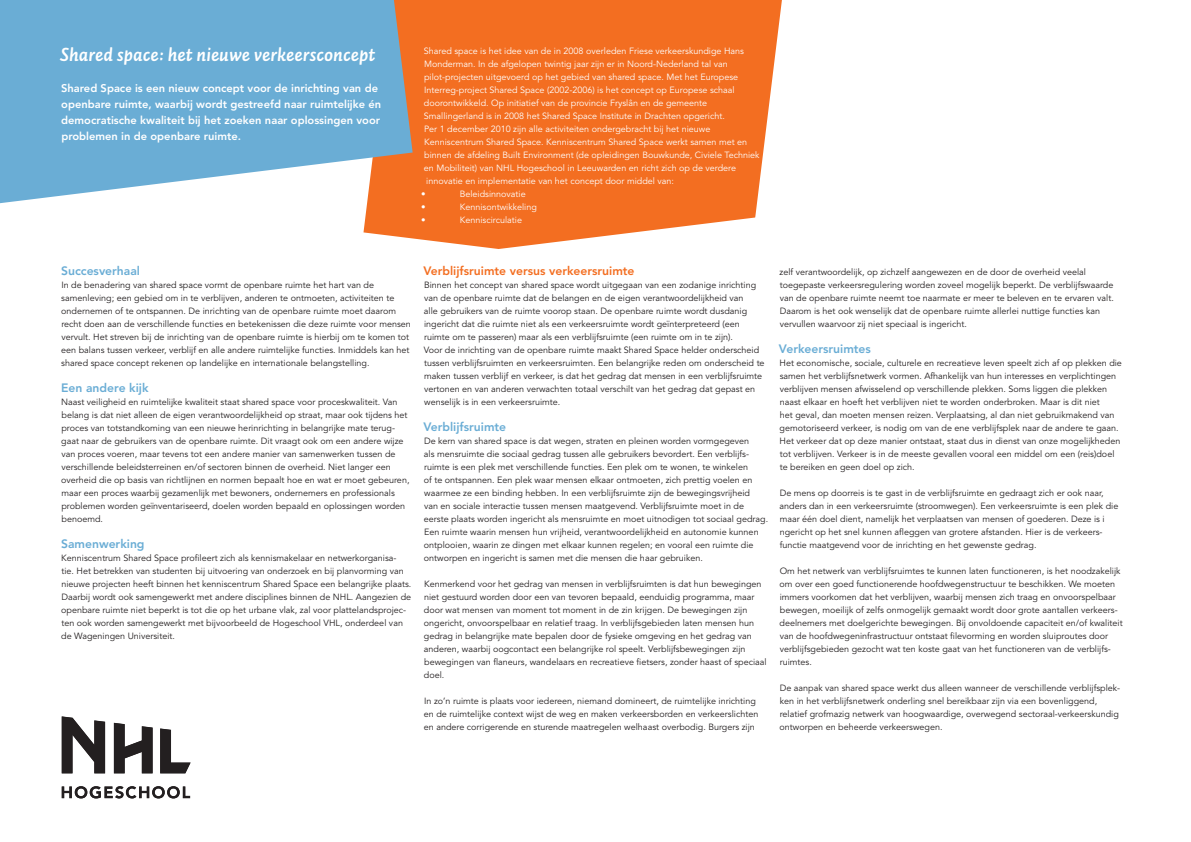
<style>
.page{position:relative;width:1191px;height:842px;background:#fff}
.page>*{position:absolute;margin:0;border:0;box-sizing:border-box;transform-origin:0 0}
.Payoff{font:700 18px "NHL Script";color:#fff}
.Payoff-2{font:700 12px "NHL Basic";color:#6aadd5}
.Payoff-3{font:700 12px "NHL Basic";color:#f36e21}
.Payoff-4{font:700 11px/16px "NHL Basic";color:#fff}
.Payoff-5{font:9px/13px "NHL Basic";color:#231f20}
.Payoff-6{font:9px/13px "NHL Basic";color:#fff}
</style>
<div class="page">
<svg style="left:366px;top:0;width:416px;height:208px;background:#f37831"></svg>
<div style="left:412px;top:0;width:234px;height:174px;background:#f36e21"></div>
<svg style="left:0;top:0;width:412px;height:203px;background:#7db2d2"></svg>
<svg style="left:363px;top:208px;width:394px;height:41px;fill:#f36e21"></svg>
<svg style="left:62px;top:786px;width:128px;height:12px"></svg>
<svg style="left:160px;top:728px;width:31px;height:45px"></svg>
<svg style="left:114px;top:723px;width:39px;height:50px"></svg>
<svg style="left:62px;top:716px;width:43px;height:57px"></svg>
<p class="Payoff" style="left:60px;top:42px;width:317px">Shared space: het nieuwe verkeersconcept</p>
<p class="Payoff-4" style="left:61px;top:80px;width:321px">Shared Space is een nieuw concept voor de inrichting van de openbare ruimte, waarbij wordt gestreefd naar ruimtelijke én democratische kwaliteit bij het zoeken naar oplossingen voor problemen in de openbare ruimte.</p>
<p class="Payoff-6" style="left:424px;top:44px;width:337px">Shared space is het idee van de in 2008 overleden Friese verkeerskundige Hans Monderman. In de afgelopen twintig jaar zijn er in Noord-Nederland tal van pilot-projecten uitgevoerd op het gebied van shared space. Met het Europese Interreg-project Shared Space (2002-2006) is het concept op Europese schaal doorontwikkeld. Op initiatief van de provincie Fryslân en de gemeente Smallingerland is in 2008 het Shared Space Institute in Drachten opgericht.<br>Per 1 december 2010 zijn alle activiteiten ondergebracht bij het nieuwe Kenniscentrum Shared Space. Kenniscentrum Shared Space werkt samen met en binnen de afdeling Built Environment (de opleidingen Bouwkunde, Civiele Techniek en Mobiliteit) van NHL Hogeschool in Leeuwarden en richt zich op de verdere innovatie en implementatie van het concept door middel van:</p>
<p class="Payoff-6" style="left:421px;top:187px;width:6px">•</p>
<p class="Payoff-6" style="left:460px;top:187px;width:67px">Beleidsinnovatie</p>
<p class="Payoff-6" style="left:421px;top:200px;width:6px">•</p>
<p class="Payoff-6" style="left:460px;top:200px;width:79px">Kennisontwikkeling</p>
<p class="Payoff-6" style="left:421px;top:213px;width:6px">•</p>
<p class="Payoff-6" style="left:460px;top:213px;width:64px">Kenniscirculatie</p>
<p class="Payoff-2" style="left:61px;top:263px;width:80px">Succesverhaal</p>
<p class="Payoff-5" style="left:61px;top:278px;width:351px">In de benadering van shared space vormt de openbare ruimte het hart van de samenleving; een gebied om in te verblijven, anderen te ontmoeten, activiteiten te ondernemen of te ontspannen. De inrichting van de openbare ruimte moet daarom recht doen aan de verschillende functies en betekenissen die deze ruimte voor mensen vervult. Het streven bij de inrichting van de openbare ruimte is hierbij om te komen tot een balans tussen verkeer, verblijf en alle andere ruimtelijke functies. Inmiddels kan het shared space concept rekenen op landelijke en internationale belangstelling.</p>
<p class="Payoff-2" style="left:61px;top:380px;width:89px">Een andere kijk</p>
<p class="Payoff-5" style="left:61px;top:395px;width:350px">Naast veiligheid en ruimtelijke kwaliteit staat shared space voor proceskwaliteit. Van belang is dat niet alleen de eigen verantwoordelijkheid op straat, maar ook tijdens het proces van totstandkoming van een nieuwe herinrichting in belangrijke mate terug&shy;gaat naar de gebruikers van de openbare ruimte. Dit vraagt ook om een andere wijze van proces voeren, maar tevens tot een andere manier van samenwerken tussen de verschillende beleidsterreinen en/of sectoren binnen de overheid. Niet langer een overheid die op basis van richtlijnen en normen bepaalt hoe en wat er moet gebeuren, maar een proces waarbij gezamenlijk met bewoners, ondernemers en professionals problemen worden geïnventariseerd, doelen worden bepaald en oplossingen worden benoemd.</p>
<p class="Payoff-2" style="left:61px;top:536px;width:85px">Samenwerking</p>
<p class="Payoff-5" style="left:61px;top:551px;width:352px">Kenniscentrum Shared Space profileert zich als kennismakelaar en netwerkorganisa-<br>tie. Het betrekken van studenten bij uitvoering van onderzoek en bij planvorming van nieuwe projecten heeft binnen het kenniscentrum Shared Space een belangrijke plaats.<br>Daarbij wordt ook samengewerkt met andere disciplines binnen de NHL. Aangezien de openbare ruimte niet beperkt is tot die op het urbane vlak, zal voor plattelandsprojec&shy;ten ook worden samengewerkt met bijvoorbeeld de Hogeschool VHL, onderdeel van de Wageningen Universiteit.</p>
<p class="Payoff-3" style="left:423px;top:263px;width:213px">Verblijfsruimte versus verkeersruimte</p>
<p class="Payoff-5" style="left:424px;top:278px;width:342px">Binnen het concept van shared space wordt uitgegaan van een zodanige inrichting van de openbare ruimte dat de belangen en de eigen verantwoordelijkheid van<br>alle gebruikers van de ruimte voorop staan. De openbare ruimte wordt dusdanig ingericht dat die ruimte niet als een verkeersruimte wordt geïnterpreteerd (een ruimte om te passeren) maar als een verblijfsruimte (een ruimte om in te zijn).<br>Voor de inrichting van de openbare ruimte maakt Shared Space helder onderscheid tussen verblijfsruimten en verkeersruimten. Een belangrijke reden om onderscheid te maken tussen verblijf en verkeer, is dat het gedrag dat mensen in een verblijfsruimte vertonen en van anderen verwachten totaal verschilt van het gedrag dat gepast en wenselijk is in een verkeersruimte.</p>
<p class="Payoff-2" style="left:423px;top:419px;width:84px">Verblijfsruimte</p>
<p class="Payoff-5" style="left:424px;top:434px;width:346px">De kern van shared space is dat wegen, straten en pleinen worden vormgegeven<br>als mensruimte die sociaal gedrag tussen alle gebruikers bevordert. Een verblijfs&shy;ruimte is een plek met verschillende functies. Een plek om te wonen, te winkelen<br>of te ontspannen. Een plek waar mensen elkaar ontmoeten, zich prettig voelen en waarmee ze een binding hebben. In een verblijfsruimte zijn de bewegingsvrijheid<br>van en sociale interactie tussen mensen maatgevend. Verblijfsruimte moet in de eerste plaats worden ingericht als mensruimte en moet uitnodigen tot sociaal gedrag.<br>Een ruimte waarin mensen hun vrijheid, verantwoordelijkheid en autonomie kunnen ontplooien, waarin ze dingen met elkaar kunnen regelen; en vooral een ruimte die ontworpen en ingericht is samen met die mensen die haar gebruiken.</p>
<p class="Payoff-5" style="left:424px;top:577px;width:344px">Kenmerkend voor het gedrag van mensen in verblijfsruimten is dat hun bewegingen niet gestuurd worden door een van tevoren bepaald, eenduidig programma, maar door wat mensen van moment tot moment in de zin krijgen. De bewegingen zijn ongericht, onvoorspelbaar en relatief traag. In verblijfsgebieden laten mensen hun gedrag in belangrijke mate bepalen door de fysieke omgeving en het gedrag van anderen, waarbij oogcontact een belangrijke rol speelt. Verblijfsbewegingen zijn bewegingen van flaneurs, wandelaars en recreatieve fietsers, zonder haast of speciaal doel.</p>
<p class="Payoff-5" style="left:424px;top:694px;width:336px">In zo’n ruimte is plaats voor iedereen, niemand domineert, de ruimtelijke inrichting en de ruimtelijke context wijst de weg en maken verkeersborden en verkeerslichten en andere corrigerende en sturende maatregelen welhaast overbodig. Burgers zijn</p>
<p class="Payoff-5" style="left:779px;top:266px;width:336px">zelf verantwoordelijk, op zichzelf aangewezen en de door de overheid veelal toegepaste verkeersregulering worden zoveel mogelijk beperkt. De verblijfswaarde van de openbare ruimte neemt toe naarmate er meer te beleven en te ervaren valt.<br>Daarom is het ook wenselijk dat de openbare ruimte allerlei nuttige functies kan vervullen waarvoor zij niet speciaal is ingericht.</p>
<p class="Payoff-2" style="left:779px;top:342px;width:94px">Verkeersruimtes</p>
<p class="Payoff-5" style="left:779px;top:357px;width:344px">Het economische, sociale, culturele en recreatieve leven speelt zich af op plekken die samen het verblijfsnetwerk vormen. Afhankelijk van hun interesses en verplichtingen verblijven mensen afwisselend op verschillende plekken. Soms liggen die plekken naast elkaar en hoeft het verblijven niet te worden onderbroken. Maar is dit niet<br>het geval, dan moeten mensen reizen. Verplaatsing, al dan niet gebruikmakend van gemotoriseerd verkeer, is nodig om van de ene verblijfsplek naar de andere te gaan.<br>Het verkeer dat op deze manier ontstaat, staat dus in dienst van onze mogelijkheden tot verblijven. Verkeer is in de meeste gevallen vooral een middel om een (reis)doel te bereiken en geen doel op zich.</p>
<p class="Payoff-5" style="left:779px;top:487px;width:340px">De mens op doorreis is te gast in de verblijfsruimte en gedraagt zich er ook naar, anders dan in een verkeersruimte (stroomwegen). Een verkeersruimte is een plek die maar één doel dient, namelijk het verplaatsen van mensen of goederen. Deze is i ngericht op het snel kunnen afleggen van grotere afstanden. Hier is de verkeers&shy;functie maatgevend voor de inrichting en het gewenste gedrag.</p>
<p class="Payoff-5" style="left:779px;top:565px;width:345px">Om het netwerk van verblijfsruimtes te kunnen laten functioneren, is het noodzakelijk om over een goed functionerende hoofdwegenstructuur te beschikken. We moeten immers voorkomen dat het verblijven, waarbij mensen zich traag en onvoorspelbaar bewegen, moeilijk of zelfs onmogelijk gemaakt wordt door grote aantallen verkeers&shy;deelnemers met doelgerichte bewegingen. Bij onvoldoende capaciteit en/of kwaliteit van de hoofdwegeninfrastructuur ontstaat filevorming en worden sluiproutes door verblijfsgebieden gezocht wat ten koste gaat van het functioneren van de verblijfs&shy;ruimtes.</p>
<p class="Payoff-5" style="left:779px;top:682px;width:342px">De aanpak van shared space werkt dus alleen wanneer de verschillende verblijfsplek&shy;ken in het verblijfsnetwerk onderling snel bereikbaar zijn via een bovenliggend, relatief grofmazig netwerk van hoogwaardige, overwegend sectoraal-verkeerskundig ontworpen en beheerde verkeerswegen.</p>
</div>
